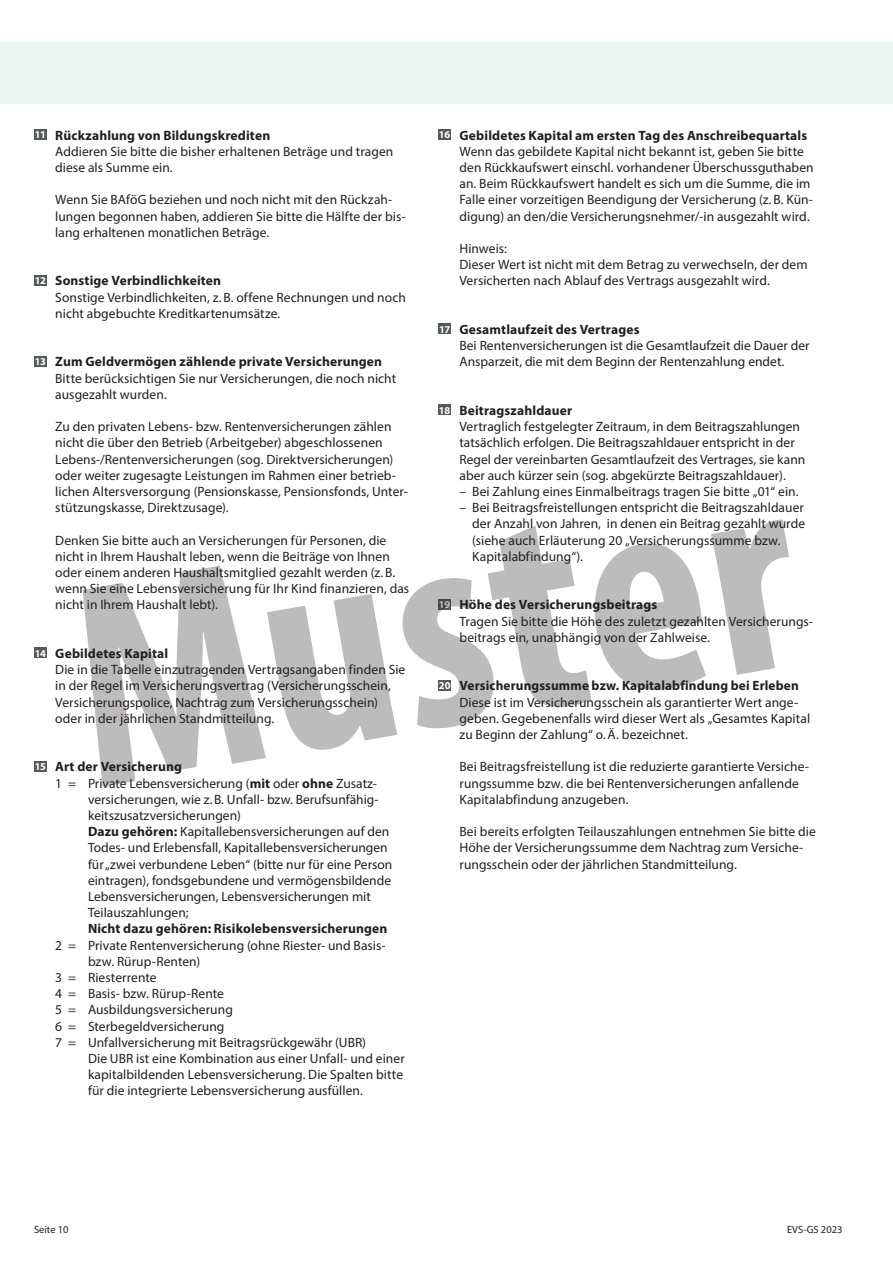
<style>
.page{position:relative;width:893px;height:1263px;background:#fff}
.page>*{position:absolute;margin:0;border:0;box-sizing:border-box;transform-origin:0 0}
.t1{font:700 condensed 292.8px "Myriad Pro";color:#231f20}
.t2{font:13.5px/16.2px "Myriad Pro";letter-spacing:.005em;color:#231f20}
.t3{font:700 13.5px "Myriad Pro";letter-spacing:.01em;color:#231f20}
.t4{font:10.5px "Myriad Pro";color:#231f20}
.s1{font-weight:700;font-size:10.5px;color:#fff}
.s2{font-weight:700}
.s3{font-size:10.5px;color:#fff}
</style>
<div class="page">
<div style="left:34px;top:129px;width:13px;height:11px;background:#57585a"></div>
<div style="left:34px;top:275px;width:13px;height:10px;background:#57585a"></div>
<div style="left:34px;top:356px;width:13px;height:10px;background:#57585a"></div>
<div style="left:34px;top:647px;width:13px;height:11px;background:#57585a"></div>
<div style="left:34px;top:761px;width:13px;height:10px;background:#57585a"></div>
<div style="left:438px;top:129px;width:13px;height:11px;background:#57585a"></div>
<div style="left:438px;top:323px;width:13px;height:11px;background:#57585a"></div>
<div style="left:438px;top:404px;width:13px;height:11px;background:#57585a"></div>
<div style="left:438px;top:599px;width:13px;height:10px;background:#57585a"></div>
<div style="left:438px;top:680px;width:13px;height:10px;background:#57585a"></div>
<div style="left:0;top:43px;width:893px;height:61px;background:#e9f5f1"></div>
<p class="t2" style="left:55px;top:127px;width:340px;text-indent:-20px"><span class="s1">11</span> <span class="s2">Rückzahlung von Bildungskrediten<br></span>Addieren Sie bitte die bisher erhaltenen Beträge und tragen diese als Summe ein.</p>
<p class="t2" style="left:55px;top:191px;width:352px">Wenn Sie BAföG beziehen und noch nicht mit den Rückzah&shy;lungen begonnen haben, addieren Sie bitte die Hälfte der bis&shy;lang erhaltenen monatlichen Beträge.</p>
<p class="t2" style="left:55px;top:272px;width:352px;text-indent:-21px"><span class="s1">12</span> <span class="s2">Sonstige Verbindlichkeiten<br></span>Sonstige Verbindlichkeiten, z.B. offene Rechnungen und noch nicht abgebuchte Kreditkartenumsätze.</p>
<p class="t2" style="left:55px;top:353px;width:342px;text-indent:-21px"><span class="s1">13</span> <span class="s2">Zum Geldvermögen zählende private Versicherungen<br></span>Bitte berücksichtigen Sie nur Versicherungen, die noch nicht ausgezahlt wurden.</p>
<p class="t2" style="left:55px;top:418px;width:353px">Zu den privaten Lebens- bzw. Rentenversicherungen zählen nicht die über den Betrieb (Arbeitgeber) abgeschlossenen Lebens-/Rentenversicherungen (sog. Direktversicherungen) oder weiter zugesagte Leistungen im Rahmen einer betrieb&shy;lichen Altersversorgung (Pensionskasse, Pensionsfonds, Unter&shy;stützungskasse, Direktzusage).</p>
<p class="t2" style="left:55px;top:532px;width:355px">Denken Sie bitte auch an Versicherungen für Personen, die nicht in Ihrem Haushalt leben, wenn die Beiträge von Ihnen oder einem anderen Haushaltsmitglied gezahlt werden (z.B. wenn Sie eine Lebensversicherung für Ihr Kind finanzieren, das nicht in Ihrem Haushalt lebt).</p>
<p class="t2" style="left:55px;top:645px;width:352px;text-indent:-21px"><span class="s1">14</span> <span class="s2">Gebildetes Kapital<br></span>Die in die Tabelle einzutragenden Vertragsangaben finden Sie in der Regel im Versicherungsvertrag (Versicherungsschein, Versicherungspolice, Nachtrag zum Versicherungsschein) oder in der jährlichen Standmitteilung.</p>
<p class="t3" style="left:35px;top:758px;width:149px"><span class="s3">15</span> Art der Versicherung</p>
<p class="t2" style="left:55px;top:775px;width:323px">1 = Private Lebensversicherung (<span class="s2">mit</span> oder <span class="s2">ohne</span> Zusatz-</p>
<p class="t2" style="left:88px;top:791px;width:292px">versicherungen, wie z.B. Unfall- bzw. Berufsunfähig-</p>
<p class="t2" style="left:88px;top:807px;width:154px">keitszusatzversicherungen)</p>
<p class="t2" style="left:88px;top:823px;width:303px"><span class="s2">Dazu gehören:</span> Kapitallebensversicherungen auf den</p>
<p class="t2" style="left:88px;top:839px;width:301px">Todes- und Erlebensfall, Kapitallebensversicherungen</p>
<p class="t2" style="left:88px;top:856px;width:306px">für „zwei verbundene Leben“ (bitte nur für eine Person</p>
<p class="t2" style="left:88px;top:872px;width:305px">eintragen), fondsgebundene und vermögensbildende</p>
<p class="t2" style="left:88px;top:888px;width:284px">Lebensversicherungen, Lebensversicherungen mit</p>
<p class="t2" style="left:88px;top:904px;width:102px">Teilauszahlungen;</p>
<p class="t3" style="left:88px;top:920px;width:301px">Nicht dazu gehören: Risikolebensversicherungen</p>
<p class="t2" style="left:55px;top:937px;width:332px">2 = Private Rentenversicherung (ohne Riester- und Basis-</p>
<p class="t2" style="left:88px;top:953px;width:114px">bzw. Rürup-Renten)</p>
<p class="t2" style="left:55px;top:969px;width:103px">3 = Riesterrente</p>
<p class="t2" style="left:55px;top:985px;width:170px">4 = Basis- bzw. Rürup-Rente</p>
<p class="t2" style="left:55px;top:1001px;width:179px">5 = Ausbildungsversicherung</p>
<p class="t2" style="left:55px;top:1018px;width:171px">6 = Sterbegeldversicherung</p>
<p class="t2" style="left:55px;top:1034px;width:312px">7 = Unfallversicherung mit Beitragsrückgewähr (UBR)</p>
<p class="t2" style="left:88px;top:1050px;width:318px">Die UBR ist eine Kombination aus einer Unfall- und einer</p>
<p class="t2" style="left:88px;top:1066px;width:317px">kapitalbildenden Lebensversicherung. Die Spalten bitte</p>
<p class="t2" style="left:88px;top:1082px;width:276px">für die integrierte Lebensversicherung ausfüllen.</p>
<p class="t2" style="left:459px;top:127px;width:356px;text-indent:-21px"><span class="s1">16</span> <span class="s2">Gebildetes Kapital am ersten Tag des Anschreibequartals </span>Wenn das gebildete Kapital nicht bekannt ist, geben Sie bitte den Rückkaufswert einschl. vorhandener Überschussguthaben an. Beim Rückkaufswert handelt es sich um die Summe, die im Falle einer vorzeitigen Beendigung der Versicherung (z.B. Kün&shy;digung) an den/die Versicherungsnehmer/-in ausgezahlt wird.</p>
<p class="t2" style="left:459px;top:240px;width:350px">Hinweis:<br>Dieser Wert ist nicht mit dem Betrag zu verwechseln, der dem<br>Versicherten nach Ablauf des Vertrags ausgezahlt wird.</p>
<p class="t2" style="left:459px;top:321px;width:351px;text-indent:-20px"><span class="s1">17</span> <span class="s2">Gesamtlaufzeit des Vertrages<br></span>Bei Rentenversicherungen ist die Gesamtlaufzeit die Dauer der<br>Ansparzeit, die mit dem Beginn der Rentenzahlung endet.</p>
<p class="t2" style="left:459px;top:402px;width:347px;text-indent:-21px"><span class="s1">18</span> <span class="s2">Beitragszahldauer<br></span>Vertraglich festgelegter Zeitraum, in dem Beitragszahlungen tatsächlich erfolgen. Die Beitragszahldauer entspricht in der Regel der vereinbarten Gesamtlaufzeit des Vertrages, sie kann aber auch kürzer sein (sog. abgekürzte Beitragszahldauer).</p>
<p class="t2" style="left:459px;top:483px;width:341px">– Bei Zahlung eines Einmalbeitrags tragen Sie bitte „01“ ein.</p>
<p class="t2" style="left:472px;top:499px;width:334px;text-indent:-13px">– Bei Beitragsfreistellungen entspricht die Beitragszahldauer der Anzahl von Jahren, in denen ein Beitrag gezahlt wurde (siehe auch Erläuterung 20 „Versicherungssumme bzw.<br>Kapitalabfindung“).</p>
<p class="t2" style="left:459px;top:596px;width:355px;text-indent:-21px"><span class="s1">19</span> <span class="s2">Höhe des Versicherungsbeitrags<br></span>Tragen Sie bitte die Höhe des zuletzt gezahlten Versicherungs&shy;beitrags ein, unabhängig von der Zahlweise.</p>
<p class="t2" style="left:459px;top:677px;width:352px;text-indent:-21px"><span class="s1">20</span> <span class="s2">Versicherungssumme bzw. Kapitalabfindung bei Erleben </span>Diese ist im Versicherungsschein als garantierter Wert ange&shy;geben. Gegebenenfalls wird dieser Wert als „Gesamtes Kapital zu Beginn der Zahlung“ o.Ä. bezeichnet.</p>
<p class="t2" style="left:459px;top:758px;width:351px">Bei Beitragsfreistellung ist die reduzierte garantierte Versiche&shy;rungssumme bzw. die bei Rentenversicherungen anfallende<br>Kapitalabfindung anzugeben.</p>
<p class="t2" style="left:459px;top:823px;width:358px">Bei bereits erfolgten Teilauszahlungen entnehmen Sie bitte die<br>Höhe der Versicherungssumme dem Nachtrag zum Versiche&shy;rungsschein oder der jährlichen Standmitteilung.</p>
<h1 class="t1" style="left:44px;top:512px;width:728px;rotate:-10deg">Muster</h1>
<p class="t4" style="left:34px;top:1222px;width:36px">Seite 10</p>
<p class="t4" style="left:787px;top:1222px;width:57px">EVS-GS 2023</p>
</div>
